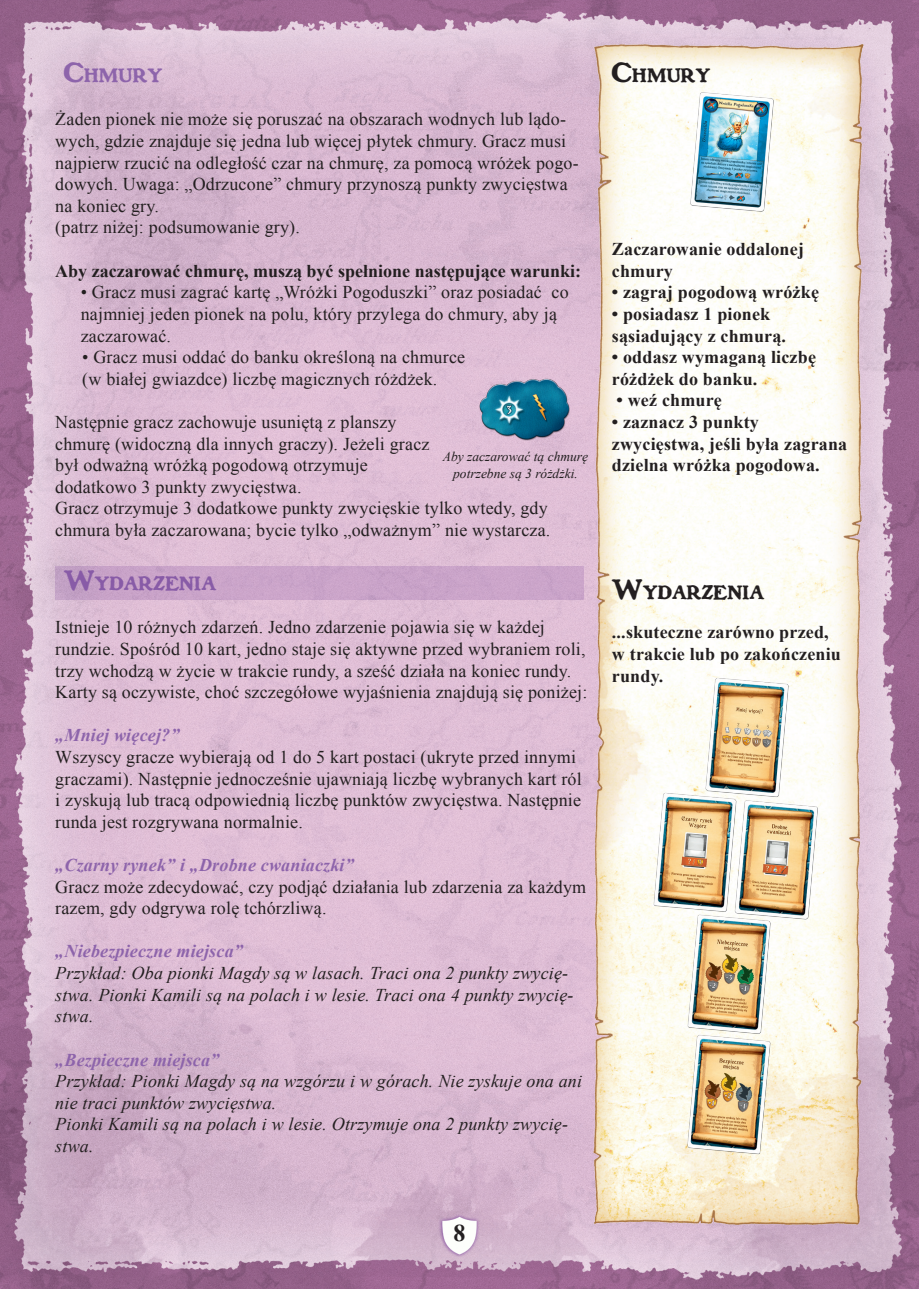
<style>
.page{position:relative;width:919px;height:1289px;background:#fff}
.page>*{position:absolute;margin:0;border:0;box-sizing:border-box;transform-origin:0 0}
.t1{font:700 24px "Times New Roman";color:#231f20}
.t2{font:18.9px "Benjamin Franklin";letter-spacing:.015em;color:#8d64ab}
.t3{font:18.9px "Benjamin Franklin";letter-spacing:.015em;color:#231f20}
.t4{font:18px/21.6px "Times New Roman";letter-spacing:.01em;color:#231f20}
.t5{font:700 18px/21.6px "Times New Roman";letter-spacing:.01em;color:#231f20}
.t6{font:italic 18px/21.6px "Times New Roman";letter-spacing:.01em;color:#231f20}
.t7{font:italic 700 18px "Times New Roman";letter-spacing:.01em;color:#8d64ab}
.t8{font:italic 13.5px/16.2px "Times New Roman";color:#231f20;text-align:center}
.s1{font-size:27px}
</style>
<div class="page">
<img style="left:0;top:0;width:918px;height:1288px">
<div style="left:438px;top:1213px;width:42px;height:44px;background:#743a97;opacity:.75"></div>
<img style="left:439px;top:1214px;width:41px;height:42px">
<img style="left:590px;top:41px;width:280px;height:1202px">
<div style="left:55px;top:566px;width:529px;height:33px;background:#caa4c9"></div>
<img style="left:630px;top:669px;width:214px;height:521px">
<img style="left:685px;top:86px;width:94px;height:133px">
<img style="left:472px;top:375px;width:106px;height:69px">
<p class="t2" style="left:64px;top:63px;width:100px"><span class="s1">C</span>HMURY</p>
<p class="t4" style="left:55px;top:108px;width:525px">Żaden pionek nie może się poruszać na obszarach wodnych lub lądo&shy;wych, gdzie znajduje się jedna lub więcej płytek chmury. Gracz musi najpierw rzucić na odległość czar na chmurę, za pomocą wróżek pogo&shy;dowych. Uwaga: „Odrzucone” chmury przynoszą punkty zwycięstwa na koniec gry.<br>(patrz niżej: podsumowanie gry).</p>
<p class="t5" style="left:55px;top:259px;width:527px">Aby zaczarować chmurę, muszą być spełnione następujące warunki:</p>
<p class="t4" style="left:81px;top:281px;width:489px">• Gracz musi zagrać kartę „Wróżki Pogoduszki” oraz posiadać co najmniej jeden pionek na polu, który przylega do chmury, aby ją zaczarować.</p>
<p class="t4" style="left:82px;top:346px;width:384px">• Gracz musi oddać do banku określoną na chmurce (w białej gwiazdce) liczbę magicznych różdżek.</p>
<p class="t4" style="left:55px;top:411px;width:496px">Następnie gracz zachowuje usuniętą z planszy<br>chmurę (widoczną dla innych graczy). Jeżeli gracz<br>był odważną wróżką pogodową otrzymuje<br>dodatkowo 3 punkty zwycięstwa.<br>Gracz otrzymuje 3 dodatkowe punkty zwycięskie tylko wtedy, gdy chmura była zaczarowana; bycie tylko „odważnym” nie wystarcza.</p>
<p class="t2" style="left:64px;top:571px;width:153px"><span class="s1">W</span>YDARZENIA</p>
<p class="t4" style="left:55px;top:616px;width:533px">Istnieje 10 różnych zdarzeń. Jedno zdarzenie pojawia się w każdej rundzie. Spośród 10 kart, jedno staje się aktywne przed wybraniem roli, trzy wchodzą w życie w trakcie rundy, a sześć działa na koniec rundy.<br>Karty są oczywiste, choć szczegółowe wyjaśnienia znajdują się poniżej:</p>
<p class="t7" style="left:55px;top:722px;width:126px">„Mniej więcej?”</p>
<p class="t4" style="left:55px;top:745px;width:528px">Wszyscy gracze wybierają od 1 do 5 kart postaci (ukryte przed innymi graczami). Następnie jednocześnie ujawniają liczbę wybranych kart ról i zyskują lub tracą odpowiednią liczbę punktów zwycięstwa. Następnie runda jest rozgrywana normalnie.</p>
<p class="t7" style="left:55px;top:852px;width:300px">„Czarny rynek” i „Drobne cwaniaczki”</p>
<p class="t4" style="left:55px;top:875px;width:532px">Gracz może zdecydować, czy podjąć działania lub zdarzenia za każdym razem, gdy odgrywa rolę tchórzliwą.</p>
<p class="t7" style="left:55px;top:938px;width:189px">„Niebezpieczne miejsca”</p>
<p class="t6" style="left:55px;top:961px;width:519px">Przykład: Oba pionki Magdy są w lasach. Traci ona 2 punkty zwycię&shy;stwa. Pionki Kamili są na polach i w lesie. Traci ona 4 punkty zwycię&shy;stwa.</p>
<p class="t7" style="left:55px;top:1046px;width:165px">„Bezpieczne miejsca”</p>
<p class="t6" style="left:55px;top:1069px;width:528px">Przykład: Pionki Magdy są na wzgórzu i w górach. Nie zyskuje ona ani nie traci punktów zwycięstwa.<br>Pionki Kamili są na polach i w lesie. Otrzymuje ona 2 punkty zwycię&shy;stwa.</p>
<p class="t8" style="left:443px;top:448px;width:147px">Aby zaczarować tą chmurę potrzebne są 3 różdżki.</p>
<p class="t3" style="left:612px;top:63px;width:100px"><span class="s1">C</span>HMURY</p>
<p class="t5" style="left:612px;top:238px;width:193px">Zaczarowanie oddalonej chmury</p>
<p class="t5" style="left:612px;top:281px;width:208px">• zagraj pogodową wróżkę</p>
<p class="t5" style="left:612px;top:302px;width:176px">• posiadasz 1 pionek sąsiadujący z chmurą.</p>
<p class="t5" style="left:612px;top:346px;width:205px">• oddasz wymaganą liczbę różdżek do banku.</p>
<p class="t5" style="left:616px;top:389px;width:107px">• weź chmurę</p>
<p class="t5" style="left:612px;top:410px;width:237px">• zaznacz 3 punkty zwycięstwa, jeśli była zagrana dzielna wróżka pogodowa.</p>
<p class="t3" style="left:612px;top:580px;width:153px"><span class="s1">W</span>YDARZENIA</p>
<p class="t5" style="left:612px;top:621px;width:230px">...skuteczne zarówno przed, w trakcie lub po zakończeniu rundy.</p>
<h1 class="t1" style="left:453px;top:1216px;width:13px">8</h1>
</div>
